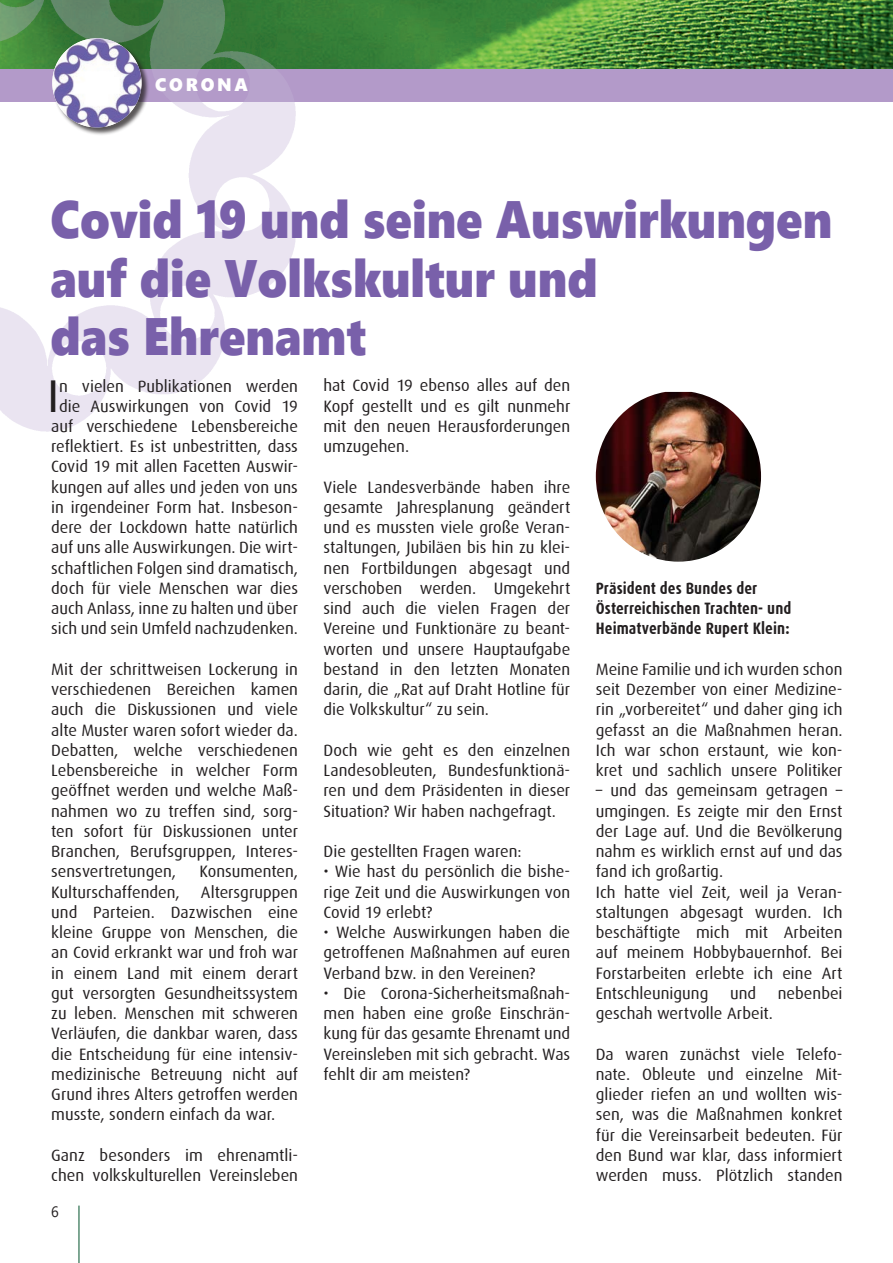
<style>
.page{position:relative;width:893px;height:1263px;background:#fff}
.page>*{position:absolute;margin:0;border:0;box-sizing:border-box;transform-origin:0 0}
.t1{font:52.5px/58.5px "Segoe UI Black";color:#7960aa;scale:.9 1}
.t2{font:45.9px "Dax";color:#231f20}
.t3{font:18px "Segoe UI Black";letter-spacing:.15em;color:#fff}
.t4{font:16.5px/20.2px "Dax";color:#231f20;text-align:justify}
.t5{font:700 16.5px/20.2px "Dax Condensed";letter-spacing:.005em;color:#231f20}
.t6{font:15px "Segoe UI";color:#231f20;scale:.95 1}
</style>
<div class="page">
<img style="left:361px;top:0;width:532px;height:70px">
<div style="left:0;top:70px;width:893px;height:32px;background:#b39ac9"></div>
<hr style="left:79px;top:1205px;width:1px;height:58px;background:#00512b">
<img style="left:0;top:0;width:361px;height:432px">
<img style="left:596px;top:392px;width:165px;height:170px">
<p class="t3" style="left:155px;top:72px;width:94px">CORONA</p>
<h1 class="t1" style="left:50px;top:187px;width:870px">Covid 19 und seine Auswirkungen auf die Volkskultur und<br>das Ehrenamt</h1>
<p class="t4" style="left:51px;top:376px;width:248px;text-align:center">n vielen Publikationen werden die Auswirkungen von Covid 19 auf verschiedene Lebensbereiche reflektiert. Es ist unbestritten, dass Covid 19 mit allen Facetten Auswir&shy;kungen auf alles und jeden von uns in irgendeiner Form hat. Insbeson&shy;dere der Lockdown hatte natürlich auf uns alle Auswirkungen. Die wirt&shy;schaftlichen Folgen sind dramatisch, doch für viele Menschen war dies auch Anlass, inne zu halten und über sich und sein Umfeld nachzudenken.</p>
<p class="t4" style="left:51px;top:659px;width:248px">Mit der schrittweisen Lockerung in verschiedenen Bereichen kamen auch die Diskussionen und viele alte Muster waren sofort wieder da.<br>Debatten, welche verschiedenen Lebensbereiche in welcher Form geöffnet werden und welche Maß&shy;nahmen wo zu treffen sind, sorg&shy;ten sofort für Diskussionen unter Branchen, Berufsgruppen, Interes&shy;sensvertretungen,</p>
<h2 class="t2" style="left:48px;top:370px;width:13px">I</h2>
<p class="t4" style="left:199px;top:862px;width:100px">Konsumenten,</p>
<p class="t4" style="left:51px;top:882px;width:248px;text-indent:150px">Altersgruppen und Parteien. Dazwischen eine kleine Gruppe von Menschen, die an Covid erkrankt war und froh war in einem Land mit einem derart gut versorgten Gesundheitssystem zu leben. Menschen mit schweren Verläufen, die dankbar waren, dass die Entscheidung für eine intensiv&shy;medizinische Betreuung nicht auf Grund ihres Alters getroffen werden musste, sondern einfach da war.</p>
<p class="t4" style="left:51px;top:1145px;width:248px">Ganz besonders im ehrenamtli&shy;chen volkskulturellen Vereinsleben</p>
<p class="t4" style="left:51px;top:882px;width:130px">Kulturschaffenden,</p>
<p class="t6" style="left:51px;top:1197px;width:10px">6</p>
<p class="t4" style="left:323px;top:376px;width:248px">hat Covid 19 ebenso alles auf den Kopf gestellt und es gilt nunmehr mit den neuen Herausforderungen umzugehen.</p>
<p class="t4" style="left:323px;top:477px;width:248px">Viele Landesverbände haben ihre gesamte Jahresplanung geändert und es mussten viele große Veran&shy;staltungen, Jubiläen bis hin zu klei&shy;nen Fortbildungen abgesagt und verschoben werden. Umgekehrt sind auch die vielen Fragen der Vereine und Funktionäre zu beant&shy;worten und unsere Hauptaufgabe bestand in den letzten Monaten darin, die „Rat auf Draht Hotline für die Volkskultur“ zu sein.</p>
<p class="t4" style="left:323px;top:740px;width:248px">Doch wie geht es den einzelnen Landesobleuten, Bundesfunktionä&shy;ren und dem Präsidenten in dieser Situation? Wir haben nachgefragt.</p>
<p class="t4" style="left:323px;top:841px;width:200px">Die gestellten Fragen waren:</p>
<p class="t4" style="left:323px;top:862px;width:248px">• Wie hast du persönlich die bishe&shy;rige Zeit und die Auswirkungen von Covid 19 erlebt?</p>
<p class="t4" style="left:323px;top:922px;width:248px">• Welche Auswirkungen haben die getroffenen Maßnahmen auf euren Verband bzw. in den Vereinen?</p>
<p class="t4" style="left:323px;top:983px;width:248px">• Die Corona-Sicherheitsmaßnah&shy;men haben eine große Einschrän&shy;kung für das gesamte Ehrenamt und Vereinsleben mit sich gebracht. Was fehlt dir am meisten?</p>
<p class="t5" style="left:596px;top:578px;width:197px">Präsident des Bundes der<br>Österreichischen Trachten- und<br>Heimatverbände Rupert Klein:</p>
<p class="t4" style="left:596px;top:659px;width:248px">Meine Familie und ich wurden schon seit Dezember von einer Medizine&shy;rin „vorbereitet“ und daher ging ich gefasst an die Maßnahmen heran.<br>Ich war schon erstaunt, wie kon&shy;kret und sachlich unsere Politiker</p>
<p class="t4" style="left:596px;top:780px;width:248px;text-align:left">– und das gemeinsam getragen – umgingen. Es zeigte mir den Ernst der Lage auf. Und die Bevölkerung nahm es wirklich ernst auf und das fand ich großartig.<br>Ich hatte viel Zeit, weil ja Veran&shy;staltungen abgesagt wurden. Ich beschäftigte mich mit Arbeiten auf meinem Hobbybauernhof. Bei<br>Forstarbeiten erlebte ich eine Art<br>Entschleunigung</p>
<p class="t4" style="left:730px;top:983px;width:28px">und</p>
<p class="t4" style="left:778px;top:983px;width:66px">nebenbei</p>
<p class="t4" style="left:596px;top:1003px;width:179px">geschah wertvolle Arbeit.</p>
<p class="t4" style="left:596px;top:1044px;width:248px">Da waren zunächst viele Telefo&shy;nate. Obleute und einzelne Mit&shy;glieder riefen an und wollten wis&shy;sen, was die Maßnahmen konkret für die Vereinsarbeit bedeuten. Für den Bund war klar, dass informiert werden muss. Plötzlich standen</p>
</div>
